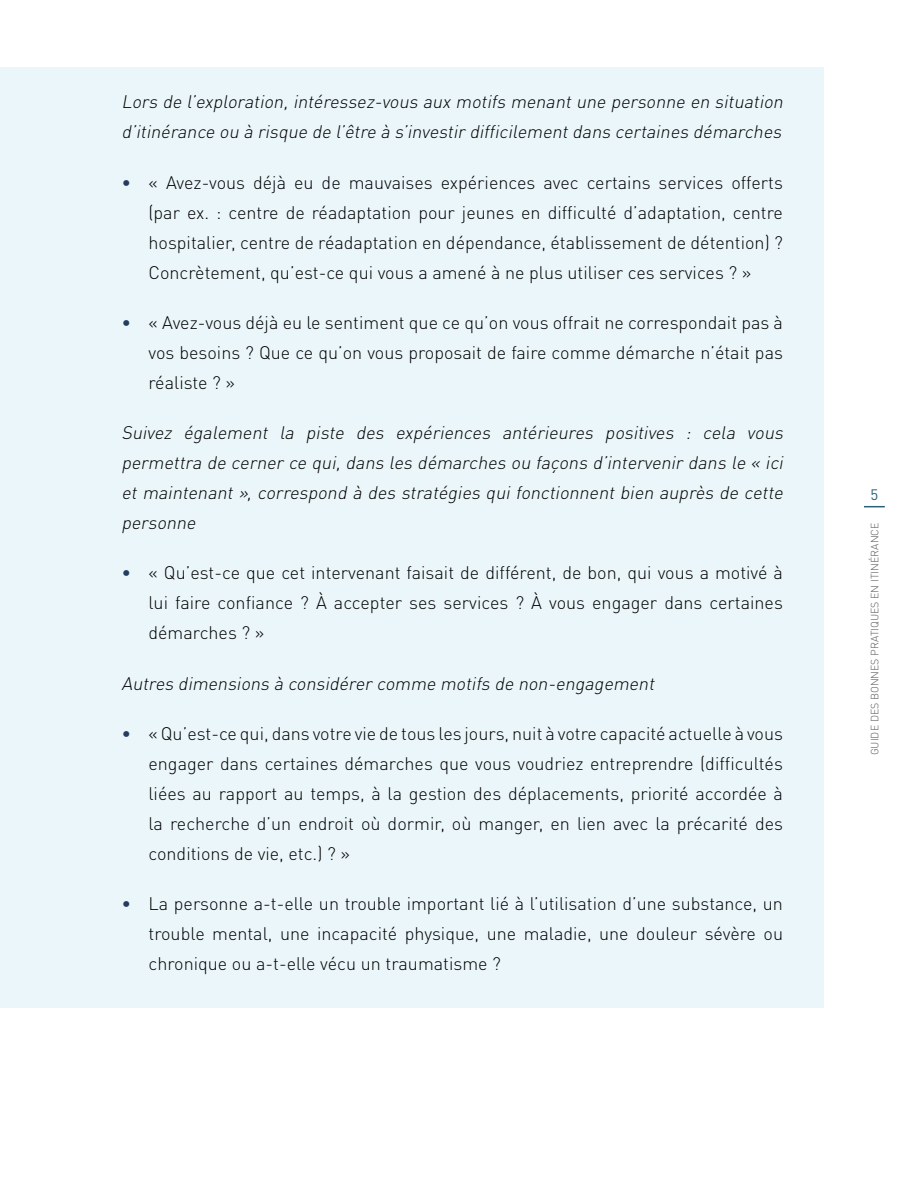
<style>
.page{position:relative;width:918px;height:1188px;background:#fff}
.page>*{position:absolute;margin:0;border:0;box-sizing:border-box;transform-origin:0 0}
.t1{font:300 18px/30px "DIN Offc";color:#000;text-align:justify}
.t2{font:italic 300 18px/30px "DIN Offc";color:#000}
.t3{font:15px "DIN Offc";color:#2b607b}
.t4{font:300 10.5px "DIN Offc";color:#575a57}
.s1{color:#233c60}
</style>
<div class="page">
<svg style="left:864px;top:506px;width:21px;height:1px"></svg>
<div style="left:0;top:68px;width:824px;height:108px;background:#eaf6fa"></div>
<div style="left:0;top:148px;width:824px;height:168px;background:#eaf6fa"></div>
<div style="left:0;top:288px;width:824px;height:139px;background:#eaf6fa"></div>
<div style="left:0;top:398px;width:824px;height:169px;background:#eaf6fa"></div>
<div style="left:0;top:538px;width:824px;height:139px;background:#eaf6fa"></div>
<div style="left:0;top:649px;width:824px;height:79px;background:#eaf6fa"></div>
<div style="left:0;top:699px;width:824px;height:199px;background:#eaf6fa"></div>
<div style="left:0;top:869px;width:824px;height:139px;background:#eaf6fa"></div>
<p class="t2" style="left:122px;top:87px;width:667px">Lors de l’exploration, intéressez-vous aux motifs menant une personne en situation d’itinérance ou à risque de l’être à s’investir difficilementdans certaines démarches</p>
<p class="t1" style="left:148px;top:167px;width:636px;text-indent:-27px"><span class="s1">•</span> « Avez-vous déjà eu de mauvaises expériences avec certains services offerts (par ex. : centre de réadaptation pour jeunes en difficulté d’adaptation, centre hospitalier, centre de réadaptation en dépendance, établissement de détention) ?<br>Concrètement, qu’est-ce qui vous a amené à ne plus utiliser ces services ? »</p>
<p class="t1" style="left:148px;top:307px;width:636px;text-indent:-27px"><span class="s1">•</span> « Avez-vous déjà eu le sentiment que ce qu’on vous offrait ne correspondait pas à vos besoins ? Que ce qu’on vous proposait de faire comme démarche n’était pas réaliste ? »</p>
<p class="t2" style="left:122px;top:417px;width:667px;text-align:justify">Suivez également la piste des expériences antérieures positives : cela vous permettra de cerner ce qui, dans les démarches ou façons d’intervenir dans le « ici et maintenant », correspond à des stratégies qui fonctionnent bien auprès de cette personne</p>
<p class="t1" style="left:148px;top:558px;width:636px;text-indent:-27px"><span class="s1">•</span> « Qu’est-ce que cet intervenant faisait de différent, de bon, qui vous a motivé à lui faire confiance ? À accepter ses services ? À vous engager dans certaines démarches ? »</p>
<p class="t2" style="left:122px;top:668px;width:538px">Autres dimensions à considérer comme motifs de non-engagement</p>
<p class="t1" style="left:148px;top:718px;width:636px;text-indent:-27px"><span class="s1">•</span> « Qu’est-ce qui, dans votre vie de tous les jours, nuit à votre capacité actuelle à vous engager dans certaines démarches que vous voudriez entreprendre (difficultés liées au rapport au temps, à la gestion des déplacements, priorité accordée à la recherche d’un endroit où dormir, où manger, en lien avec la précarité des conditions de vie, etc.) ? »</p>
<p class="t1" style="left:148px;top:888px;width:636px;text-indent:-27px"><span class="s1">•</span> La personne a-t-elle un trouble important lié à l’utilisation d’une substance, un trouble mental, une incapacité physique, une maladie, une douleur sévère ou chronique ou a-t-elle vécu un traumatisme ?</p>
<p class="t3" style="left:870px;top:485px;width:9px">5</p>
<p class="t4" style="left:868px;top:755px;width:234px;rotate:-90deg">GUIDE DES BONNES PRATIQUES EN ITINÉRANCE</p>
</div>
